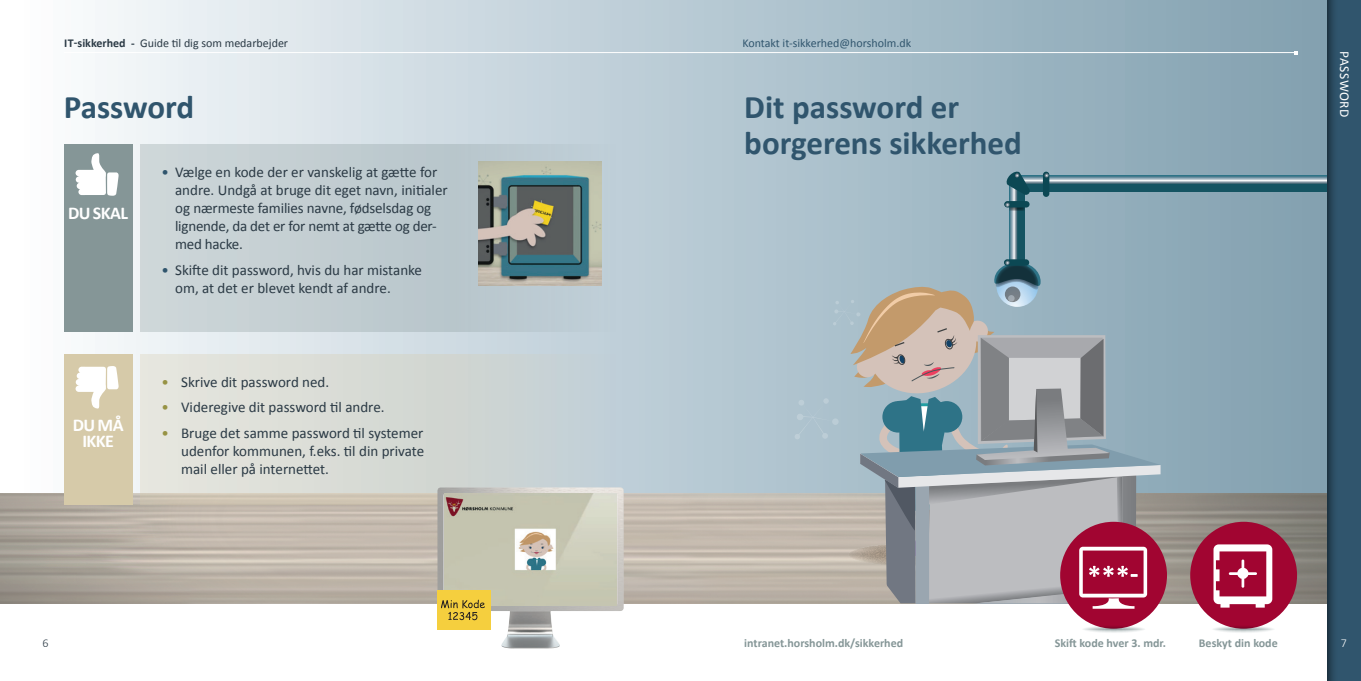
<style>
.page{position:relative;width:1361px;height:681px;background:#fff}
.page>*{position:absolute;margin:0;border:0;box-sizing:border-box;transform-origin:0 0}
.t1{font:700 33px/36px "Calibri";color:#30556d}
.t2{font:700 18px/16.5px "Calibri";letter-spacing:-.03em;color:#fff;text-align:center}
.t3{font:15px/18px "Calibri";color:#2b3a45}
.t4{font:13.5px "Calibri";letter-spacing:.04em;color:#fff}
.t5{font:700 12px "Calibri";color:#859697}
.t6{font:12px "Calibri";color:#2b3a45}
.t7{font:12px "Calibri";color:#30556d}
.t8{font:300 12px "Calibri";color:#2b3a45}
.t9{font:300 12px "Calibri";color:#fff}
.s1{font-weight:700}
.s2{color:#30556d}
.s3{color:#979344}
</style>
<div class="page">
<div style="left:0;top:0;width:1340px;height:497px;background:linear-gradient(to right,#fafcfe,#7d9dae)"></div>
<svg style="left:140px;top:354px;width:477px;height:150px;background:#d5d9d5"></svg>
<div style="left:140px;top:145px;width:477px;height:187px;background:#c2ced2"></div>
<div style="left:1324px;top:0;width:37px;height:680px;background:#231f20;opacity:.75"></div>
<div style="left:65px;top:145px;width:68px;height:187px;background:#859697"></div>
<div style="left:65px;top:354px;width:68px;height:150px;background:#d6caa9"></div>
<svg style="left:76px;top:153px;width:43px;height:43px"></svg>
<svg style="left:76px;top:366px;width:43px;height:42px"></svg>
<img style="left:478px;top:162px;width:124px;height:123px">
<img style="left:437px;top:487px;width:182px;height:151px">
<img style="left:444px;top:493px;width:173px;height:112px">
<div style="left:437px;top:590px;width:53px;height:40px;background:#f5cf3e"></div>
<svg style="left:441px;top:599px;width:44px;height:21px"></svg>
<div style="left:1190px;top:521px;width:107px;height:107px;background:#a10531;border-radius:50%"></div>
<div style="left:1060px;top:521px;width:107px;height:107px;background:#a10531;border-radius:50%"></div>
<svg style="left:794px;top:171px;width:546px;height:437px;background:#99a0a9"></svg>
<svg style="left:1081px;top:624px;width:64px;height:9px"></svg>
<svg style="left:1211px;top:624px;width:64px;height:9px"></svg>
<hr style="left:64px;top:52px;width:1232px;height:1px;background:#fff">
<p class="t6" style="left:64px;top:36px;width:226px"><span class="s1">IT-sikkerhed -</span> Guide til dig som medarbejder</p>
<p class="t7" style="left:742px;top:36px;width:170px">Kontakt it-sikkerhed@horsholm.dk</p>
<h1 class="t1" style="left:64px;top:89px;width:132px">Password</h1>
<h1 class="t1" style="left:744px;top:89px;width:279px">Dit password er borgerens sikkerhed</h1>
<p class="t3" style="left:175px;top:163px;width:274px;text-indent:-14px"><span class="s2">•</span> Vælge en kode der er vanskelig at gætte for andre. Undgå at bruge dit eget navn, initialer og nærmeste families navne, fødselsdag og lignende, da det er for nemt at gætte og der&shy;med hacke.</p>
<p class="t3" style="left:175px;top:261px;width:248px;text-indent:-14px"><span class="s2">•</span> Skifte dit password, hvis du har mistanke om, at det er blevet kendt af andre.</p>
<p class="t2" style="left:68px;top:204px;width:61px">DU SKAL</p>
<p class="t2" style="left:73px;top:416px;width:52px">DU MÅ<br>IKKE</p>
<p class="t3" style="left:162px;top:373px;width:169px"><span class="s3">•</span> Skrive dit password ned.</p>
<p class="t3" style="left:162px;top:398px;width:224px"><span class="s3">•</span> Videregive dit password til andre.</p>
<p class="t3" style="left:181px;top:424px;width:245px;text-align:justify;text-indent:-19px"><span class="s3">•</span> Bruge det samme password til systemer udenfor kommunen, f.eks. til din private mail eller på internettet.</p>
<p class="t4" style="left:1353px;top:51px;width:68px;rotate:90deg">PASSWORD</p>
<p class="t5" style="left:744px;top:635px;width:160px">intranet.horsholm.dk/sikkerhed</p>
<p class="t5" style="left:1054px;top:635px;width:113px">Skift kode hver 3. mdr.</p>
<p class="t5" style="left:1199px;top:635px;width:80px">Beskyt din kode</p>
<p class="t8" style="left:43px;top:635px;width:8px">6</p>
<p class="t9" style="left:1341px;top:635px;width:8px">7</p>
</div>
